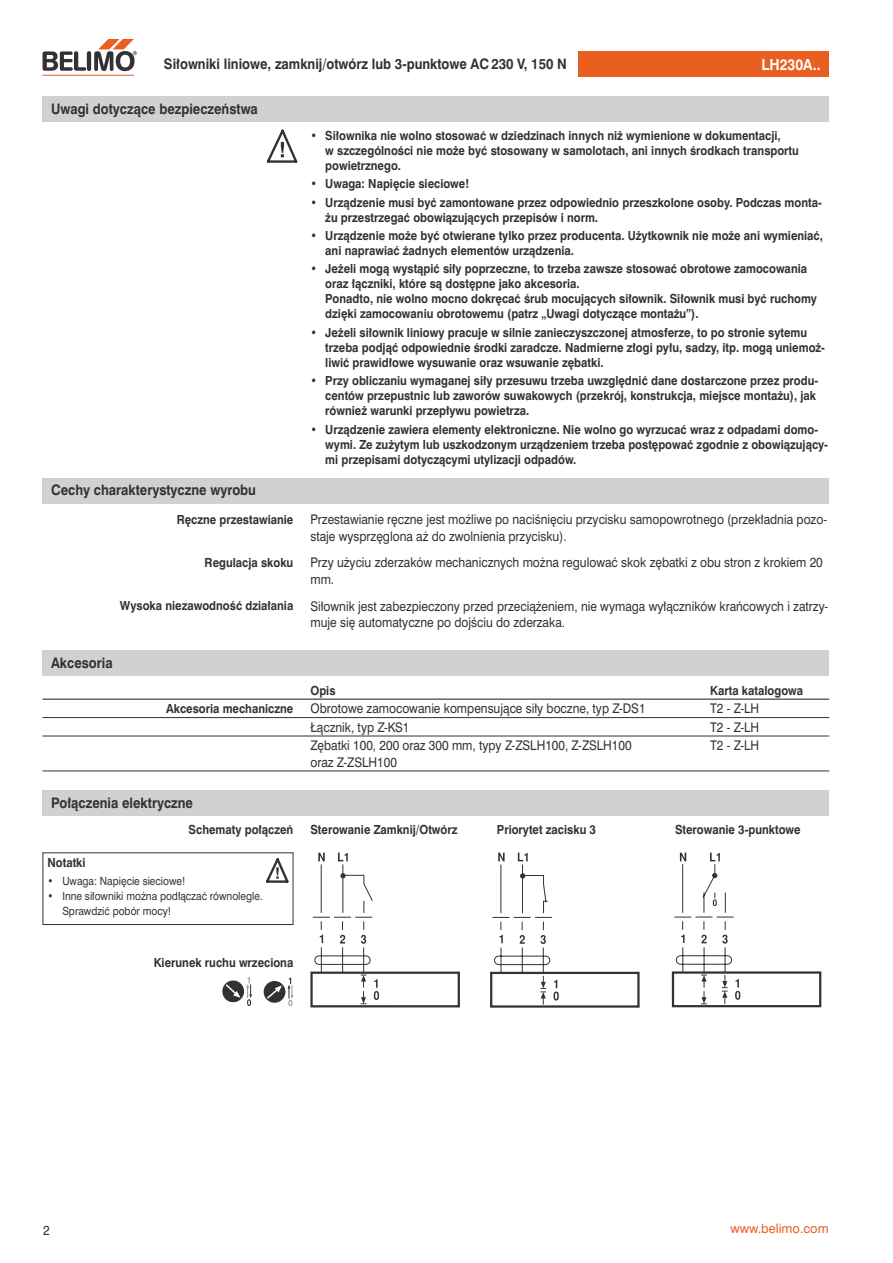
<style>
.page{position:relative;width:893px;height:1263px;background:#fff}
.page>*{position:absolute;margin:0;border:0;box-sizing:border-box;transform-origin:0 0}
._6_tytulik_pomar_na_drugiej{font:700 14.25px "Swis 721 PL";color:#fff;scale:.9 1}
._1_tytul_na_szarej_belce{font:700 13.5px "Swis 721 PL";color:#323235;scale:.9 1}
._4_body{font:12.3px/16.5px "Swis 721 PL";color:#323235;scale:.9 1}
.t1{font:12px "Swis 721 PL";color:#eb5e22}
._3_boldzik{font:700 11.7px/15px "Swis 721 PL";color:#323235;scale:.9 1}
._5_notka{font:10.5px/15px "Swis 721 PL";color:#323235;scale:.9 1}
</style>
<div class="page">
<div style="left:43px;top:478px;width:786px;height:25px;background:#cfd1d3"></div>
<div style="left:578px;top:51px;width:251px;height:26px;background:#eb5e22"></div>
<hr style="left:43px;top:75px;width:91px;height:1px;background:#eb5e22">
<svg style="left:43px;top:39px;width:94px;height:33px"></svg>
<div style="left:43px;top:651px;width:786px;height:25px;background:#cfd1d3"></div>
<hr style="left:43px;top:717px;width:267px;height:1px;background:#323235">
<hr style="left:310px;top:717px;width:400px;height:1px;background:#323235">
<hr style="left:710px;top:717px;width:119px;height:1px;background:#323235">
<hr style="left:43px;top:736px;width:267px;height:1px;background:#323235">
<hr style="left:310px;top:736px;width:400px;height:1px;background:#323235">
<hr style="left:710px;top:736px;width:119px;height:1px;background:#323235">
<hr style="left:43px;top:770px;width:267px;height:1px;background:#323235">
<hr style="left:310px;top:770px;width:400px;height:1px;background:#323235">
<hr style="left:710px;top:770px;width:119px;height:1px;background:#323235">
<hr style="left:43px;top:699px;width:267px;height:1px;background:#323235">
<hr style="left:310px;top:699px;width:400px;height:1px;background:#323235">
<hr style="left:710px;top:699px;width:119px;height:1px;background:#323235">
<div style="left:43px;top:790px;width:786px;height:26px;background:#cfd1d3"></div>
<div style="left:43px;top:852px;width:250px;height:73px;border:1px solid #323235"></div>
<svg style="left:266px;top:858px;width:23px;height:25px"></svg>
<svg style="left:266px;top:129px;width:32px;height:34px"></svg>
<div style="left:43px;top:96px;width:786px;height:26px;background:#cfd1d3"></div>
<div style="left:310px;top:971px;width:150px;height:36px;border:2px solid #323235"></div>
<svg style="left:313px;top:853px;width:66px;height:151px"></svg>
<div style="left:490px;top:972px;width:150px;height:35px;border:2px solid #323235"></div>
<svg style="left:493px;top:853px;width:66px;height:151px"></svg>
<div style="left:672px;top:971px;width:149px;height:36px;border:2px solid #323235"></div>
<svg style="left:674px;top:853px;width:66px;height:151px"></svg>
<div style="left:264px;top:981px;width:21px;height:22px;background:#323235;border-radius:50%"></div>
<svg style="left:265px;top:985px;width:17px;height:15px"></svg>
<svg style="left:288px;top:977px;width:5px;height:29px"></svg>
<svg style="left:222px;top:980px;width:22px;height:22px"></svg>
<svg style="left:224px;top:977px;width:28px;height:28px"></svg>
<p class="_1_tytul_na_szarej_belce" style="left:164px;top:55px;width:449px">Siłowniki liniowe, zamknij/otwórz lub 3-punktowe AC 230 V, 150 N</p>
<p class="_6_tytulik_pomar_na_drugiej" style="left:762px;top:55px;width:67px">LH230A..</p>
<p class="_1_tytul_na_szarej_belce" style="left:51px;top:100px;width:231px">Uwagi dotyczące bezpieczeństwa</p>
<p class="_1_tytul_na_szarej_belce" style="left:51px;top:481px;width:229px">Cechy charakterystyczne wyrobu</p>
<p class="_3_boldzik" style="left:325px;top:128px;width:528px;text-indent:-15px">• Siłownika nie wolno stosować w dziedzinach innych niż wymienione w dokumentacji,<br>w szczególności nie może być stosowany w samolotach, ani innych środkach transportu powietrznego.</p>
<p class="_3_boldzik" style="left:310px;top:176px;width:178px">• Uwaga: Napięcie sieciowe!</p>
<p class="_3_boldzik" style="left:325px;top:195px;width:553px;text-indent:-15px">• Urządzenie musi być zamontowane przez odpowiednio przeszkolone osoby. Podczas monta&shy;żu przestrzegać obowiązujących przepisów i norm.</p>
<p class="_3_boldzik" style="left:325px;top:228px;width:555px;text-indent:-15px">• Urządzenie może być otwierane tylko przez producenta. Użytkownik nie może ani wymieniać, ani naprawiać żadnych elementów urządzenia.</p>
<p class="_3_boldzik" style="left:325px;top:261px;width:548px;text-indent:-15px">• Jeżeli mogą wystąpić siły poprzeczne, to trzeba zawsze stosować obrotowe zamocowania oraz łączniki, które są dostępne jako akcesoria.<br>Ponadto, nie wolno mocno dokręcać śrub mocujących siłownik. Siłownik musi być ruchomy dzięki zamocowaniu obrotowemu (patrz „Uwagi dotyczące montażu”).</p>
<p class="_3_boldzik" style="left:325px;top:325px;width:557px;text-indent:-15px">• Jeżeli siłownik liniowy pracuje w silnie zanieczyszczonej atmosferze, to po stronie sytemu trzeba podjąć odpowiednie środki zaradcze. Nadmierne złogi pyłu, sadzy, itp. mogą uniemoż&shy;liwić prawidłowe wysuwanie oraz wsuwanie zębatki.</p>
<p class="_3_boldzik" style="left:325px;top:373px;width:549px;text-indent:-15px">• Przy obliczaniu wymaganej siły przesuwu trzeba uwzględnić dane dostarczone przez produ&shy;centów przepustnic lub zaworów suwakowych (przekrój, konstrukcja, miejsce montażu), jak również warunki przepływu powietrza.</p>
<p class="_3_boldzik" style="left:325px;top:422px;width:560px;text-indent:-15px">• Urządzenie zawiera elementy elektroniczne. Nie wolno go wyrzucać wraz z odpadami domo&shy;wymi. Ze zużytym lub uszkodzonym urządzeniem trzeba postępować zgodnie z obowiązujący&shy;mi przepisami dotyczącymi utylizacji odpadów.</p>
<p class="_3_boldzik" style="left:177px;top:511px;width:131px">Ręczne przestawianie</p>
<p class="_4_body" style="left:310px;top:511px;width:575px">Przestawianie ręczne jest możliwe po naciśnięciu przycisku samopowrotnego (przekładnia pozo&shy;staje wysprzęglona aż do zwolnienia przycisku).</p>
<p class="_3_boldzik" style="left:205px;top:555px;width:100px">Regulacja skoku</p>
<p class="_4_body" style="left:310px;top:554px;width:571px">Przy użyciu zderzaków mechanicznych można regulować skok zębatki z obu stron z krokiem 20 mm.</p>
<p class="_3_boldzik" style="left:120px;top:598px;width:194px">Wysoka niezawodność działania</p>
<p class="_4_body" style="left:310px;top:598px;width:577px">Siłownik jest zabezpieczony przed przeciążeniem, nie wymaga wyłączników krańcowych i zatrzy&shy;muje się automatyczne po dojściu do zderzaka.</p>
<p class="_1_tytul_na_szarej_belce" style="left:51px;top:654px;width:70px">Akcesoria</p>
<p class="_3_boldzik" style="left:310px;top:683px;width:29px">Opis</p>
<p class="_3_boldzik" style="left:710px;top:683px;width:105px">Karta katalogowa</p>
<p class="_3_boldzik" style="left:166px;top:701px;width:143px">Akcesoria mechaniczne</p>
<p class="_4_body" style="left:310px;top:700px;width:374px">Obrotowe zamocowanie kompensujące siły boczne, typ Z-DS1</p>
<p class="_4_body" style="left:710px;top:700px;width:56px">T2 - Z-LH</p>
<p class="_4_body" style="left:310px;top:719px;width:112px">Łącznik, typ Z-KS1</p>
<p class="_4_body" style="left:710px;top:719px;width:56px">T2 - Z-LH</p>
<p class="_4_body" style="left:310px;top:737px;width:358px">Zębatki 100, 200 oraz 300 mm, typy Z-ZSLH100, Z-ZSLH100 oraz Z-ZSLH100</p>
<p class="_4_body" style="left:710px;top:737px;width:56px">T2 - Z-LH</p>
<p class="_1_tytul_na_szarej_belce" style="left:51px;top:794px;width:159px">Połączenia elektryczne</p>
<p class="_3_boldzik" style="left:189px;top:822px;width:118px">Schematy połączeń</p>
<p class="_3_boldzik" style="left:310px;top:822px;width:165px">Sterowanie Zamknij/Otwórz</p>
<p class="_3_boldzik" style="left:497px;top:822px;width:112px">Priorytet zacisku 3</p>
<p class="_3_boldzik" style="left:48px;top:855px;width:44px">Notatki</p>
<p class="_5_notka" style="left:48px;top:874px;width:155px">• Uwaga: Napięcie sieciowe!</p>
<p class="_5_notka" style="left:62px;top:889px;width:224px;text-indent:-15px">• Inne siłowniki można podłączać równolegle.<br>Sprawdzić pobór mocy!</p>
<p class="_3_boldzik" style="left:154px;top:954px;width:157px">Kierunek ruchu wrzeciona</p>
<p class="_3_boldzik" style="left:675px;top:822px;width:141px">Sterowanie 3-punktowe</p>
<p class="_4_body" style="left:43px;top:1222px;width:9px">2</p>
<p class="t1" style="left:731px;top:1220px;width:100px">www.belimo.com</p>
</div>
